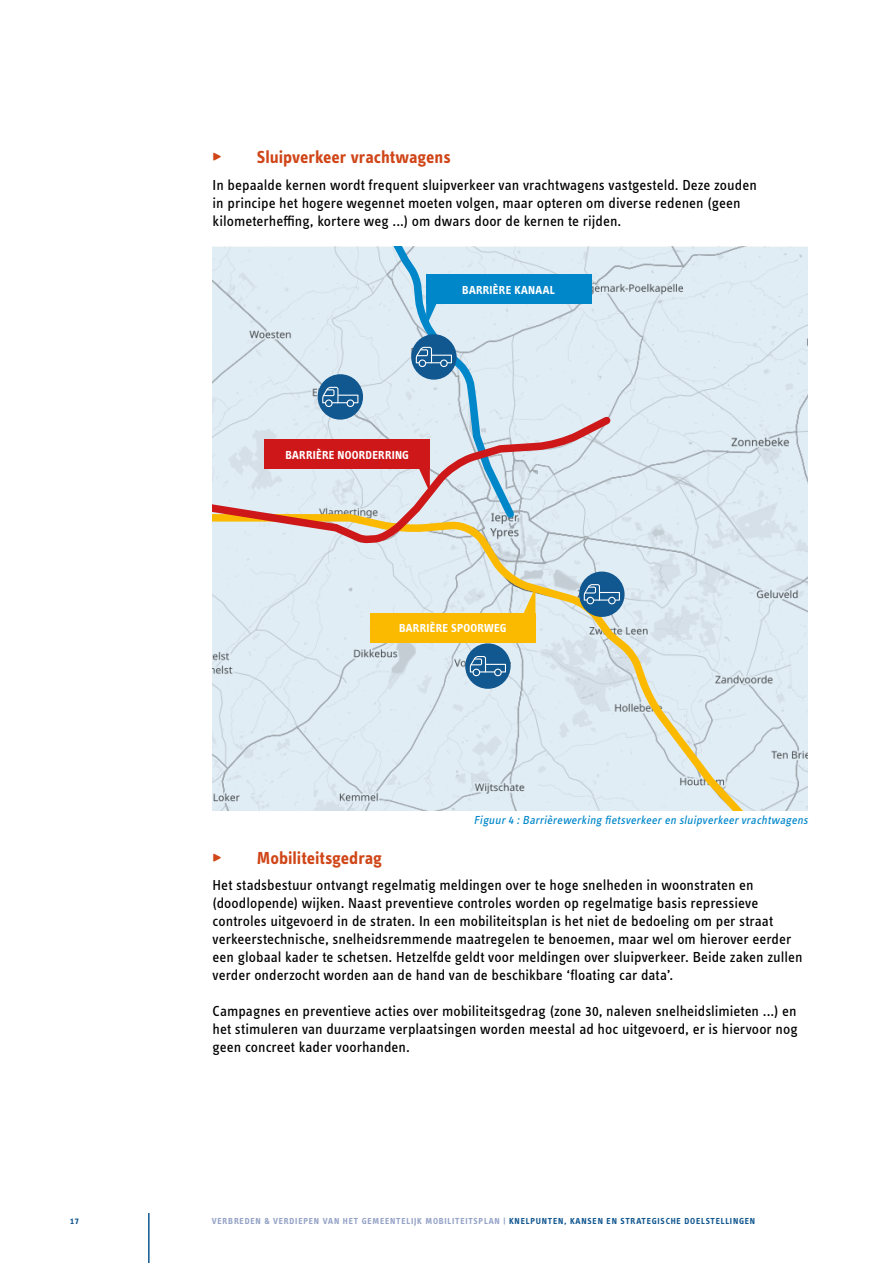
<style>
.page{position:relative;width:893px;height:1263px;background:#fff}
.page>*{position:absolute;margin:0;border:0;box-sizing:border-box;transform-origin:0 0}
.t1{font:700 18px "Info OT Text";color:#d04618}
.t2{font:15px/18px "Info OT Text";color:#000}
.t3{font:italic 12px "Info OT Text";color:#0087ca}
.t4{font:700 12px "Info OT Text";letter-spacing:.015em;color:#fff}
.t5{font:700 9px "Info OT Text";letter-spacing:.085em;color:#94a2c6}
.t6{font:700 9px "Info OT Text";color:#115790}
.s1{color:#115790}
</style>
<div class="page">
<hr style="left:148px;top:1213px;width:2px;height:50px;background:#115790">
<img style="left:213px;top:247px;width:595px;height:563px">
<svg style="left:213px;top:510px;width:539px;height:300px;background:#dde7eb"></svg>
<svg style="left:213px;top:410px;width:404px;height:139px;background:#ddd9d8"></svg>
<div style="left:265px;top:439px;width:165px;height:30px;background:#cd1719"></div>
<div style="left:370px;top:613px;width:165px;height:29px;background:#fbba00"></div>
<div style="left:426px;top:274px;width:165px;height:30px;background:#0087ca"></div>
<svg style="left:520px;top:587px;width:15px;height:26px"></svg>
<div style="left:318px;top:374px;width:45px;height:46px;background:#115790;border-radius:50%"></div>
<svg style="left:322px;top:387px;width:36px;height:20px"></svg>
<svg style="left:385px;top:247px;width:135px;height:277px;background:#b8c9d9"></svg>
<div style="left:579px;top:571px;width:46px;height:46px;background:#115790;border-radius:50%"></div>
<svg style="left:584px;top:584px;width:36px;height:20px"></svg>
<div style="left:465px;top:643px;width:46px;height:46px;background:#115790;border-radius:50%"></div>
<svg style="left:470px;top:656px;width:36px;height:20px"></svg>
<p class="t1" style="left:213px;top:146px;width:10px">‣</p>
<p class="t1" style="left:257px;top:146px;width:195px">Sluipverkeer vrachtwagens</p>
<p class="t2" style="left:213px;top:175px;width:546px">In bepaalde kernen wordt frequent sluipverkeer van vrachtwagens vastgesteld. Deze zouden in principe het hogere wegennet moeten volgen, maar opteren om diverse redenen (geen kilometerheffing, kortere weg ...) om dwars door de kernen te rijden.</p>
<p class="t4" style="left:462px;top:283px;width:94px">BARRIÈRE KANAAL</p>
<p class="t4" style="left:285px;top:447px;width:125px">BARRIÈRE NOORDERRING</p>
<p class="t4" style="left:399px;top:621px;width:109px">BARRIÈRE SPOORWEG</p>
<p class="t3" style="left:474px;top:812px;width:338px">Figuur4 :Barrièrewerking fietsverkeeren sluipverkeervrachtwagens</p>
<p class="t1" style="left:213px;top:846px;width:10px">‣</p>
<p class="t1" style="left:257px;top:846px;width:127px">Mobiliteitsgedrag</p>
<p class="t2" style="left:213px;top:876px;width:591px">Het stadsbestuur ontvangt regelmatig meldingen over te hoge snelheden in woonstraten en (doodlopende) wijken. Naast preventieve controles worden op regelmatige basis repressieve controles uitgevoerd in de straten. In een mobiliteitsplan is het niet de bedoeling om per straat verkeerstechnische, snelheidsremmende maatregelen te benoemen, maar wel om hierover eerder een globaal kader te schetsen. Hetzelfde geldt voor meldingen over sluipverkeer. Beide zaken zullen verder onderzocht worden aan de hand van de beschikbare ‘floating car data’.</p>
<p class="t2" style="left:213px;top:1002px;width:587px;text-align:justify">Campagnes en preventieve acties over mobiliteitsgedrag (zone 30, naleven snelheidslimieten ...) en het stimuleren van duurzame verplaatsingen worden meestal ad hoc uitgevoerd, er is hiervoor nog geen concreet kader voorhanden.</p>
<p class="t6" style="left:70px;top:1215px;width:10px">17</p>
<p class="t5" style="left:212px;top:1215px;width:545px">VERBREDEN &amp; VERDIEPEN VAN HET GEMEENTELIJK MOBILITEITSPLAN | <span class="s1">KNELPUNTEN, KANSEN EN STRATEGISCHE DOELSTELLINGEN</span></p>
</div>
